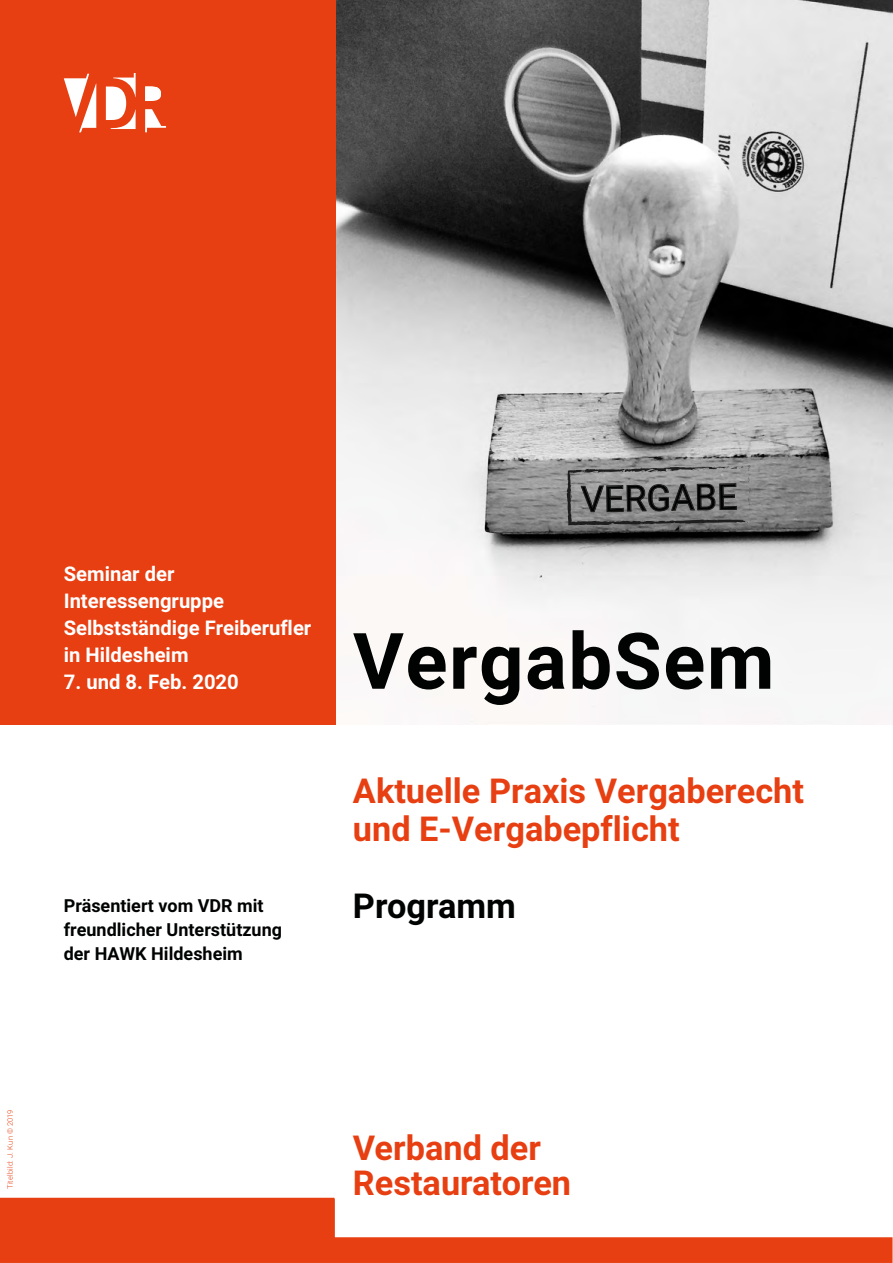
<style>
.page{position:relative;width:893px;height:1263px;background:#fff}
.page>*{position:absolute;margin:0;border:0;box-sizing:border-box;transform-origin:0 0}
.t1{font:700 78px "Roboto";letter-spacing:.02em;color:#010202}
.t2{font:36px "Roboto";color:#010202}
.t3{font:700 34.35px/38.5px "Roboto";color:#e73f11}
.t4{font:700 34.35px "Roboto";color:#010202}
.t5{font:700 20.25px/27px "Roboto";color:#fff}
.t6{font:700 18px/24px "Roboto";color:#010202}
.t7{font:300 7.5px "Roboto";letter-spacing:.025em;color:#e73f11}
</style>
<div class="page">
<img style="left:336px;top:0;width:557px;height:724px">
<div style="left:0;top:0;width:336px;height:724px;background:#e73f11"></div>
<svg style="left:0;top:1198px;width:892px;height:65px;fill:#e73f11"></svg>
<svg style="left:145px;top:87px;width:16px;height:14px"></svg>
<svg style="left:64px;top:74px;width:32px;height:58px"></svg>
<svg style="left:106px;top:73px;width:30px;height:56px"></svg>
<svg style="left:145px;top:109px;width:21px;height:23px"></svg>
<svg style="left:566px;top:465px;width:185px;height:61px;background:#7c7c7b"></svg>
<p class="t5" style="left:64px;top:559px;width:112px">Seminar der</p>
<p class="t5" style="left:64px;top:586px;width:249px">Interessengruppe<br>Selbstständige Freiberufler in Hildesheim</p>
<p class="t5" style="left:64px;top:667px;width:177px">7. und 8. Feb. 2020</p>
<p class="t6" style="left:64px;top:893px;width:220px">Präsentiert vom VDR mit freundlicher Unterstützung der HAWK Hildesheim</p>
<h2 class="t2" style="left:581px;top:474px;width:158px;rotate:-1deg">VERGABE</h2>
<h1 class="t1" style="left:353px;top:606px;width:423px">VergabSem</h1>
<h3 class="t3" style="left:353px;top:770px;width:453px">Aktuelle Praxis Vergaberecht und E-Vergabepflicht</h3>
<h3 class="t4" style="left:353px;top:882px;width:164px">Programm</h3>
<p class="t7" style="left:5px;top:1189px;width:81px;rotate:-90deg">Titelbild: J. Kun © 2019</p>
<h3 class="t3" style="left:353px;top:1130px;width:220px;line-height:34.5px">Verband der<br>Restauratoren</h3>
</div>
